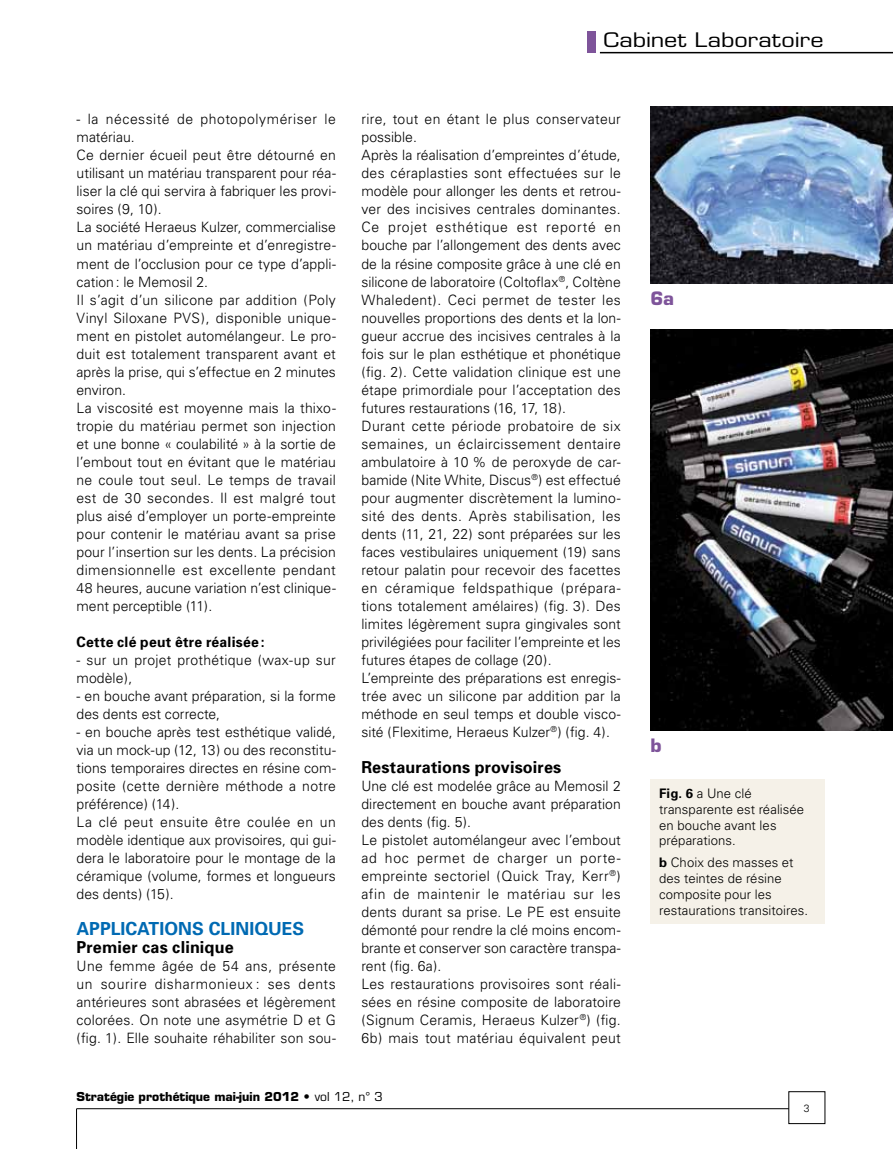
<style>
.page{position:relative;width:893px;height:1149px;background:#fff}
.page>*{position:absolute;margin:0;border:0;box-sizing:border-box;transform-origin:0 0}
.t1{font:19.5px "Eurostile";color:#000;scale:1.2 1}
.t2{font:700 18px "Univers";letter-spacing:.005em;color:#006ab3}
.t3{font:700 18px "Eurostile";color:#7e549a}
.t4{font:700 16.5px "Univers";letter-spacing:.01em;color:#000}
.t5{font:300 14.25px/18px "Univers";letter-spacing:.01em;color:#000}
.t6{font:700 14.25px "Univers";letter-spacing:.02em;color:#000}
.t7{font:300 13.2px/15.8px "Univers";letter-spacing:.005em;color:#000}
.t8{font:700 12px "Eurostile";color:#000}
.t9{font:300 10.5px "Univers";color:#000}
.s1{font-weight:700}
.s2{font-weight:400}
</style>
<div class="page">
<hr style="left:77px;top:1108px;width:712px;height:1px;background:#000">
<hr style="left:76px;top:1108px;width:1px;height:40px;background:#000">
<hr style="left:600px;top:52px;width:293px;height:1px;background:#000">
<div style="left:588px;top:31px;width:8px;height:22px;background:#7e549a"></div>
<img style="left:651px;top:106px;width:242px;height:177px">
<img style="left:651px;top:329px;width:242px;height:401px">
<div style="left:651px;top:778px;width:174px;height:145px;background:#f5f1e8"></div>
<h1 class="t1" style="left:604px;top:28px;width:185px">Cabinet Laboratoire</h1>
<p class="t5" style="left:77px;top:110px;width:261px">- la nécessité de photopolymériser le matériau.<br>Ce dernier écueil peut être détourné en utilisant un matériau transparent pour réa&shy;liser la clé qui servira à fabriquer les provi&shy;soires (9, 10).<br>La société Heraeus Kulzer, commercialise un matériau d’empreinte et d’enregistre&shy;ment de l’occlusion pour ce type d’appli&shy;cation: le Memosil 2.<br>Il s’agit d’un silicone par addition (Poly Vinyl Siloxane PVS), disponible unique&shy;ment en pistolet automélangeur. Le pro&shy;duit est totalement transparent avant et après la prise, qui s’effectue en 2 minutes environ.<br>La viscosité est moyenne mais la thixo&shy;tropie du matériau permet son injection et une bonne « coulabilité » à la sortie de l’embout tout en évitant que le matériau ne coule tout seul. Le temps de travail est de 30 secondes. Il est malgré tout plus aisé d’employer un porte-empreinte pour contenir le matériau avant sa prise pour l’insertion sur les dents. La précision dimensionnelle est excellente pendant 48 heures, aucune variation n’est clinique&shy;ment perceptible (11).</p>
<p class="t6" style="left:77px;top:633px;width:190px">Cette clé peut être réalisée:</p>
<p class="t5" style="left:77px;top:650px;width:261px">- sur un projet prothétique (wax-up sur modèle),</p>
<p class="t5" style="left:77px;top:686px;width:261px">- en bouche avant préparation, si la forme des dents est correcte,</p>
<p class="t5" style="left:77px;top:722px;width:261px">- en bouche après test esthétique validé, via un mock-up (12, 13) ou des reconstitu&shy;tions temporaires directes en résine com&shy;posite (cette dernière méthode a notre préférence) (14).<br>La clé peut ensuite être coulée en un modèle identique aux provisoires, qui gui&shy;dera le laboratoire pour le montage de la céramique (volume, formes et longueurs des dents) (15).</p>
<p class="t2" style="left:77px;top:917px;width:229px">Applications cliniques</p>
<p class="t4" style="left:77px;top:936px;width:159px">Premier cas clinique</p>
<p class="t5" style="left:77px;top:956px;width:261px;text-align:justify">Une femme âgée de 54 ans, présente un sourire disharmonieux : ses dents antérieures sont abrasées et légèrement colorées. On note une asymétrie D et G (fig. 1). Elle souhaite réhabiliter son sou-</p>
<p class="t5" style="left:361px;top:110px;width:261px">rire, tout en étant le plus conservateur possible.<br>Après la réalisation d’empreintes d’étude, des céraplasties sont effectuées sur le modèle pour allonger les dents et retrou&shy;ver des incisives centrales dominantes.<br>Ce projet esthétique est reporté en bouche par l’allongement des dents avec de la résine composite grâce à une clé en silicone de laboratoire (Coltoflax<sup>®</sup>, Coltène Whaledent). Ceci permet de tester les nouvelles proportions des dents et la lon&shy;gueur accrue des incisives centrales à la fois sur le plan esthétique et phonétique (fig. 2). Cette validation clinique est une étape primordiale pour l’acceptation des futures restaurations (16, 17, 18).<br>Durant cette période probatoire de six semaines, un éclaircissement dentaire ambulatoire à 10 % de peroxyde de car&shy;bamide (Nite White, Discus<sup>®</sup>) est effectué pour augmenter discrètement la lumino&shy;sité des dents. Après stabilisation, les dents (11, 21, 22) sont préparées sur les faces vestibulaires uniquement (19) sans retour palatin pour recevoir des facettes en céramique feldspathique (prépara&shy;tions totalement amélaires) (fig. 3). Des limites légèrement supra gingivales sont privilégiées pour faciliter l’empreinte et les futures étapes de collage (20).<br>L’empreinte des préparations est enregis&shy;trée avec un silicone par addition par la méthode en seul temps et double visco&shy;sité (Flexitime, Heraeus Kulzer<sup>®</sup>) (fig. 4).</p>
<p class="t4" style="left:361px;top:756px;width:201px">Restaurations provisoires</p>
<p class="t5" style="left:361px;top:776px;width:261px">Une clé est modelée grâce au Memosil 2 directement en bouche avant préparation des dents (fig. 5).<br>Le pistolet automélangeur avec l’embout ad hoc permet de charger un porte&shy;empreinte sectoriel (Quick Tray, Kerr<sup>®</sup>) afin de maintenir le matériau sur les dents durant sa prise. Le PE est ensuite démonté pour rendre la clé moins encom&shy;brante et conserver son caractère transpa&shy;rent (fig. 6a).<br>Les restaurations provisoires sont réali&shy;sées en résine composite de laboratoire (Signum Ceramis, Heraeus Kulzer<sup>®</sup>) (fig.<br>6b) mais tout matériau équivalent peut</p>
<p class="t3" style="left:651px;top:287px;width:25px">6a</p>
<p class="t3" style="left:651px;top:733px;width:13px">b</p>
<p class="t7" style="left:659px;top:785px;width:147px"><span class="s1">Fig. 6</span> a Une clé transparente est réalisée en bouche avant les préparations.</p>
<p class="t7" style="left:659px;top:854px;width:150px"><span class="s1">b</span> Choix des masses et des teintes de résine composite pour les restaurations transitoires.</p>
<p class="t8" style="left:77px;top:1089px;width:308px">Stratégie prothétique mai-juin 2012 • <span class="s2">vol 12, n° 3</span></p>
<p class="t9" style="left:804px;top:1101px;width:7px">3</p>
</div>
